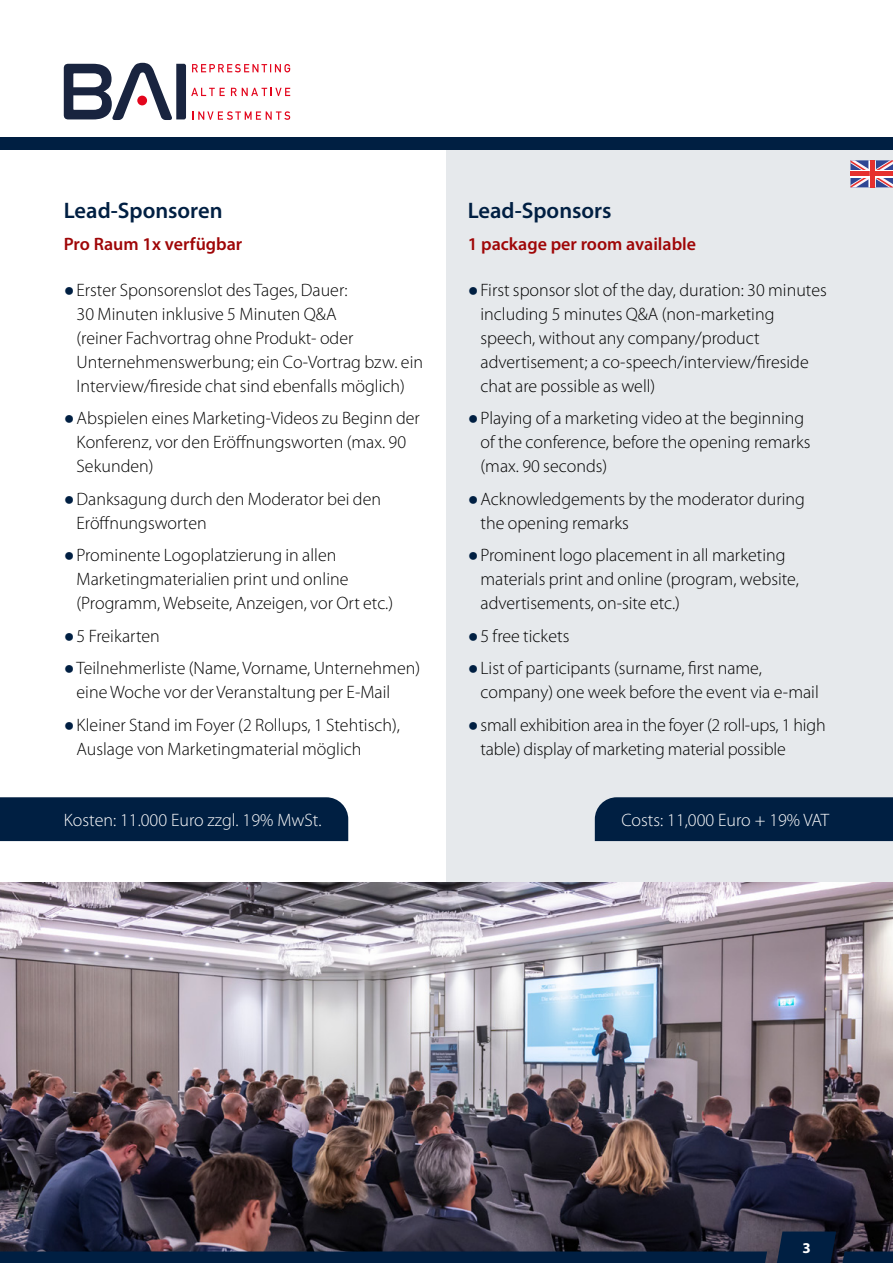
<style>
.page{position:relative;width:893px;height:1263px;background:#fff}
.page>*{position:absolute;margin:0;border:0;box-sizing:border-box;transform-origin:0 0}
.t1{font:600 22.5px "Myriad Pro";color:#001f42}
.t2{font:300 18px/24px "Myriad Pro";color:#000}
.t3{font:300 18px "Myriad Pro";color:#fff}
.t4{font:600 18px "Myriad Pro";color:#9f0607}
.t5{font:700 15px "Myriad Pro";color:#fff}
.s1{font-family:"Arial Narrow";font-weight:400;color:#001f42}
</style>
<div class="page">
<div style="left:446px;top:143px;width:447px;height:1120px;background:#e6e9ec"></div>
<svg style="left:850px;top:160px;width:43px;height:27px"></svg>
<div style="left:870px;top:160px;width:5px;height:27px;background:#e6302e"></div>
<div style="left:0;top:797px;width:348px;height:44px;background:#001f42"></div>
<div style="left:595px;top:797px;width:298px;height:44px;background:#001f42"></div>
<img style="left:0;top:883px;width:893px;height:380px">
<svg style="left:777px;top:1231px;width:59px;height:32px;background:#052041"></svg>
<svg style="left:0;top:1251px;width:767px;height:12px;background:#021f41"></svg>
<svg style="left:842px;top:1251px;width:51px;height:12px"></svg>
<svg style="left:64px;top:63px;width:226px;height:57px"></svg>
<div style="left:0;top:137px;width:893px;height:13px;background:#001f42"></div>
<p class="t1" style="left:64px;top:196px;width:160px">Lead-Sponsoren</p>
<p class="t4" style="left:64px;top:233px;width:180px">Pro Raum 1x verfügbar</p>
<p class="t2" style="left:77px;top:277px;width:348px;text-indent:-13px"><span class="s1">●</span>Erster Sponsorenslot des Tages, Dauer:<br>30 Minuten inklusive 5 Minuten Q&amp;A<br>(reiner Fachvortrag ohne Produkt- oder Unternehmenswerbung; ein Co-Vortrag bzw. ein Interview/fireside chat sind ebenfalls möglich)</p>
<p class="t2" style="left:77px;top:406px;width:345px;text-indent:-13px"><span class="s1">●</span>Abspielen eines Marketing-Videos zu Beginn der<br>Konferenz, vor den Eröffnungsworten (max. 90<br>Sekunden)</p>
<p class="t2" style="left:77px;top:486px;width:306px;text-indent:-13px"><span class="s1">●</span>Danksagung durch den Moderator bei den<br>Eröffnungsworten</p>
<p class="t2" style="left:77px;top:543px;width:318px;text-indent:-13px"><span class="s1">●</span>Prominente Logoplatzierung in allen<br>Marketingmaterialien print und online (Programm, Webseite, Anzeigen, vor Ort etc.)</p>
<p class="t2" style="left:64px;top:623px;width:98px"><span class="s1">●</span>5 Freikarten</p>
<p class="t2" style="left:77px;top:656px;width:345px;text-indent:-13px"><span class="s1">●</span>Teilnehmerliste (Name, Vorname, Unternehmen) eine Woche vor der Veranstaltung per E-Mail</p>
<p class="t2" style="left:77px;top:712px;width:325px;text-indent:-13px"><span class="s1">●</span>Kleiner Stand im Foyer (2 Rollups, 1 Stehtisch),<br>Auslage von Marketingmaterial möglich</p>
<p class="t1" style="left:468px;top:196px;width:145px">Lead-Sponsors</p>
<p class="t4" style="left:468px;top:233px;width:230px">1 package per room available</p>
<p class="t2" style="left:480px;top:277px;width:348px;text-indent:-13px"><span class="s1">●</span>First sponsor slot of the day, duration: 30 minutes including 5 minutes Q&amp;A (non-marketing speech, without any company/product advertisement; a co-speech/interview/fireside chat are possible as well)</p>
<p class="t2" style="left:480px;top:406px;width:332px;text-indent:-13px"><span class="s1">●</span>Playing of a marketing video at the beginning of the conference, before the opening remarks (max. 90 seconds)</p>
<p class="t2" style="left:480px;top:486px;width:326px;text-indent:-13px"><span class="s1">●</span>Acknowledgements by the moderator during the opening remarks</p>
<p class="t2" style="left:480px;top:543px;width:320px;text-indent:-13px"><span class="s1">●</span>Prominent logo placement in all marketing materials print and online (program, website, advertisements, on-site etc.)</p>
<p class="t2" style="left:468px;top:623px;width:103px"><span class="s1">●</span>5 free tickets</p>
<p class="t2" style="left:480px;top:656px;width:340px;text-indent:-13px"><span class="s1">●</span>List of participants (surname, first name, company) one week before the event via e-mail</p>
<p class="t2" style="left:480px;top:712px;width:347px;text-indent:-13px"><span class="s1">●</span>small exhibition area in the foyer (2 roll-ups, 1 high table) display of marketing material possible</p>
<p class="t3" style="left:64px;top:809px;width:259px">Kosten: 11.000 Euro zzgl. 19% MwSt.</p>
<p class="t3" style="left:621px;top:809px;width:209px">Costs: 11,000 Euro + 19% VAT</p>
<p class="t5" style="left:802px;top:1238px;width:10px">3</p>
</div>
